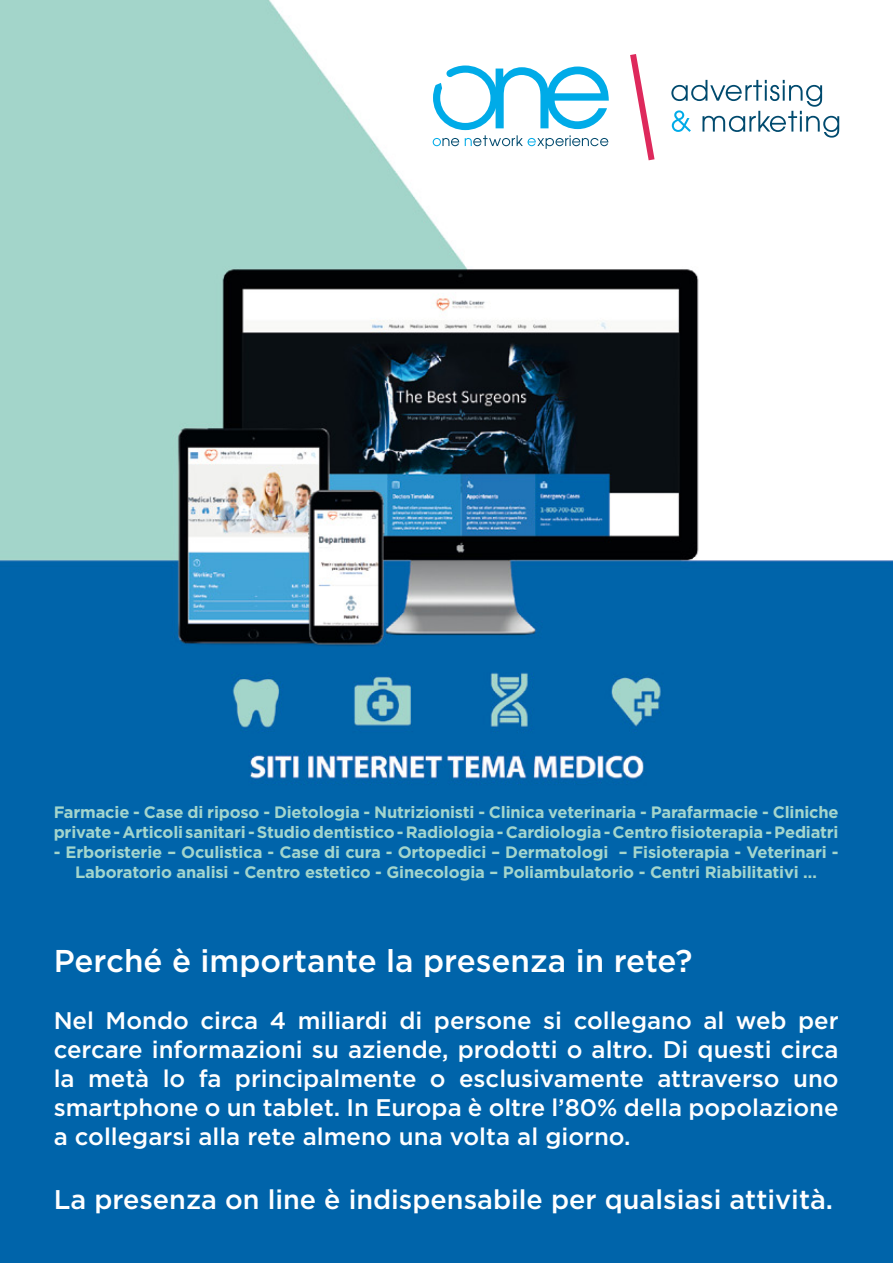
<style>
.page{position:relative;width:893px;height:1263px;background:#fff}
.page>*{position:absolute;margin:0;border:0;box-sizing:border-box;transform-origin:0 0}
.t1{font:500 31.5px "Gotham";color:#fff}
.t2{font:500 27px "Gotham";color:#fff}
.t3{font:500 24px/28.8px "Gotham";color:#fff;text-align:justify}
.t4{font:700 16.5px/19.8px "Gotham";letter-spacing:-.01em;color:#a3d5cc}
</style>
<div class="page">
<img style="left:0;top:0;width:893px;height:1263px">
<svg style="left:630px;top:54px;width:24px;height:106px"></svg>
<svg style="left:671px;top:80px;width:168px;height:58px"></svg>
<svg style="left:433px;top:65px;width:176px;height:84px"></svg>
<p class="t4" style="left:54px;top:802px;width:786px">Farmacie - Case di riposo - Dietologia - Nutrizionisti - Clinica veterinaria - Parafarmacie - Cliniche private - Articoli sanitari - Studio dentistico - Radiologia - Cardiologia - Centro fisioterapia - Pediatri</p>
<p class="t4" style="left:54px;top:842px;width:786px;text-align:center">- Erboristerie – Oculistica - Case di cura - Ortopedici – Dermatologi – Fisioterapia - Veterinari -<br>Laboratorio analisi - Centro estetico - Ginecologia – Poliambulatorio - Centri Riabilitativi …</p>
<h1 class="t1" style="left:54px;top:940px;width:640px">Perché è importante la presenza in rete?</h1>
<p class="t3" style="left:54px;top:1006px;width:786px">Nel Mondo circa 4 miliardi di persone si collegano al web per cercare informazioni su aziende, prodotti o altro. Di questi circa la metà lo fa principalmente o esclusivamente attraverso uno smartphone o un tablet. In Europa è oltre l’80% della popolazione a collegarsi alla rete almeno una volta al giorno.</p>
<h2 class="t2" style="left:54px;top:1182px;width:781px">La presenza on line è indispensabile per qualsiasi attività.</h2>
</div>
